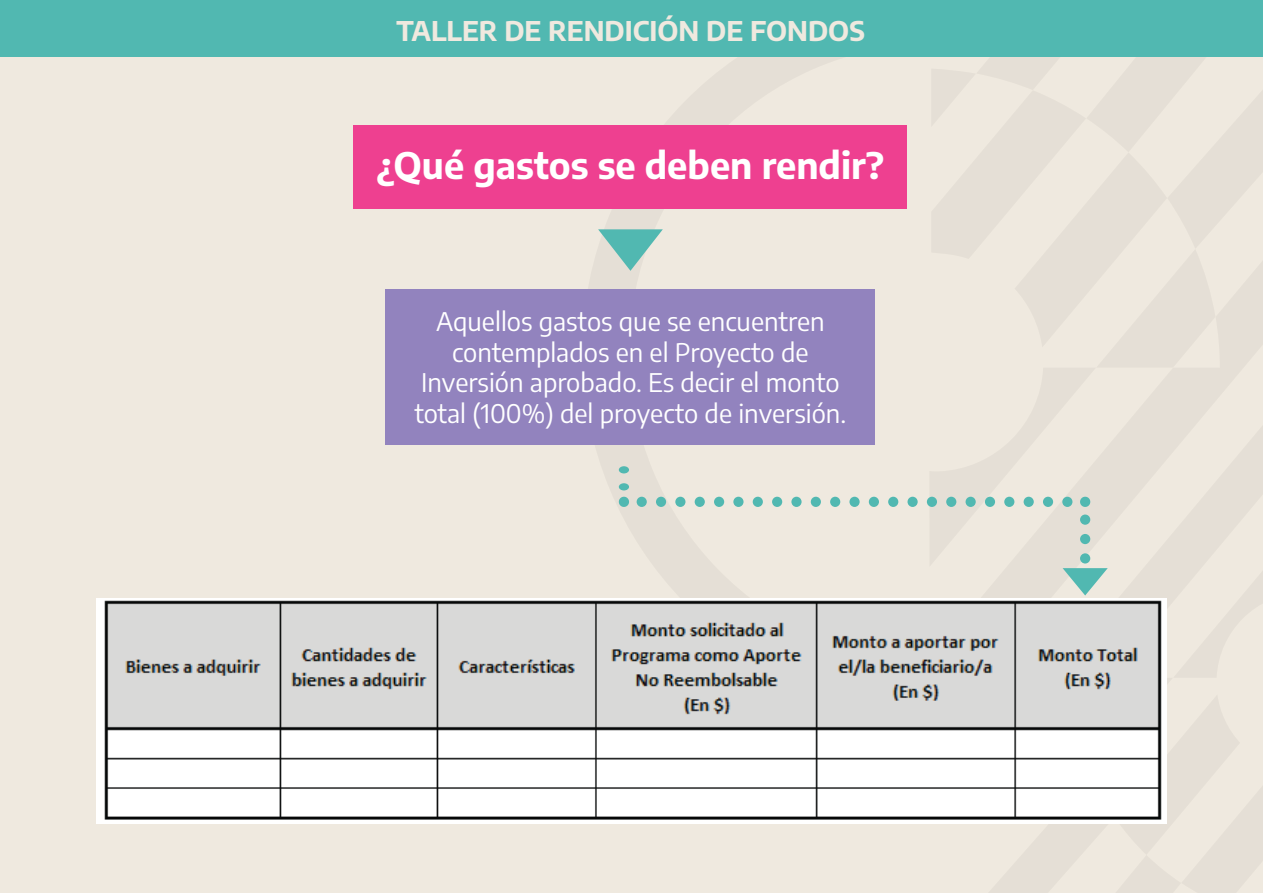
<style>
.page{position:relative;width:1263px;height:893px;background:#efe9df}
.page>*{position:absolute;margin:0;border:0;box-sizing:border-box;transform-origin:0 0}
.t1{font:700 36.45px "Encode Sans";color:#fff}
.t2{font:700 27px "Encode Sans";color:#efe9df}
.t3{font:25.5px/30.6px "Encode Sans";color:#fff;text-align:center}
</style>
<div class="page">
<svg style="left:582px;top:56px;width:344px;height:543px"></svg>
<div style="left:0;top:0;width:1263px;height:56px;background:#51b8b1"></div>
<div style="left:354px;top:125px;width:553px;height:84px;background:#ee4090"></div>
<div style="left:386px;top:289px;width:489px;height:156px;background:#9283be"></div>
<img style="left:97px;top:599px;width:832px;height:225px">
<div style="left:619px;top:466px;width:10px;height:7px;background:#51b8b1;border-radius:50%"></div>
<div style="left:619px;top:483px;width:10px;height:7px;background:#51b8b1;border-radius:50%"></div>
<div style="left:637px;top:497px;width:10px;height:10px;background:#51b8b1;border-radius:50%"></div>
<div style="left:656px;top:497px;width:10px;height:10px;background:#51b8b1;border-radius:50%"></div>
<div style="left:675px;top:497px;width:10px;height:10px;background:#51b8b1;border-radius:50%"></div>
<div style="left:695px;top:497px;width:10px;height:10px;background:#51b8b1;border-radius:50%"></div>
<div style="left:714px;top:497px;width:10px;height:10px;background:#51b8b1;border-radius:50%"></div>
<div style="left:733px;top:497px;width:10px;height:10px;background:#51b8b1;border-radius:50%"></div>
<div style="left:753px;top:497px;width:10px;height:10px;background:#51b8b1;border-radius:50%"></div>
<div style="left:772px;top:497px;width:10px;height:10px;background:#51b8b1;border-radius:50%"></div>
<div style="left:791px;top:497px;width:10px;height:10px;background:#51b8b1;border-radius:50%"></div>
<div style="left:811px;top:497px;width:10px;height:10px;background:#51b8b1;border-radius:50%"></div>
<div style="left:830px;top:497px;width:10px;height:10px;background:#51b8b1;border-radius:50%"></div>
<div style="left:849px;top:497px;width:11px;height:10px;background:#51b8b1;border-radius:50%"></div>
<div style="left:869px;top:497px;width:10px;height:10px;background:#51b8b1;border-radius:50%"></div>
<div style="left:888px;top:497px;width:10px;height:10px;background:#51b8b1;border-radius:50%"></div>
<div style="left:907px;top:497px;width:11px;height:10px;background:#51b8b1;border-radius:50%"></div>
<svg style="left:927px;top:497px;width:10px;height:10px"></svg>
<svg style="left:619px;top:497px;width:10px;height:10px"></svg>
<svg style="left:929px;top:56px;width:334px;height:768px"></svg>
<svg style="left:598px;top:229px;width:65px;height:42px"></svg>
<p class="t2" style="left:396px;top:12px;width:470px">TALLER DE RENDICIÓN DE FONDOS</p>
<h1 class="t1" style="left:377px;top:140px;width:509px">¿Qué gastos se deben rendir?</h1>
<p class="t3" style="left:414px;top:305px;width:433px">Aquellos gastos que se encuentren contemplados en el Proyecto de Inversión aprobado. Es decir el monto total (100%) del proyecto de inversión.</p>
</div>
